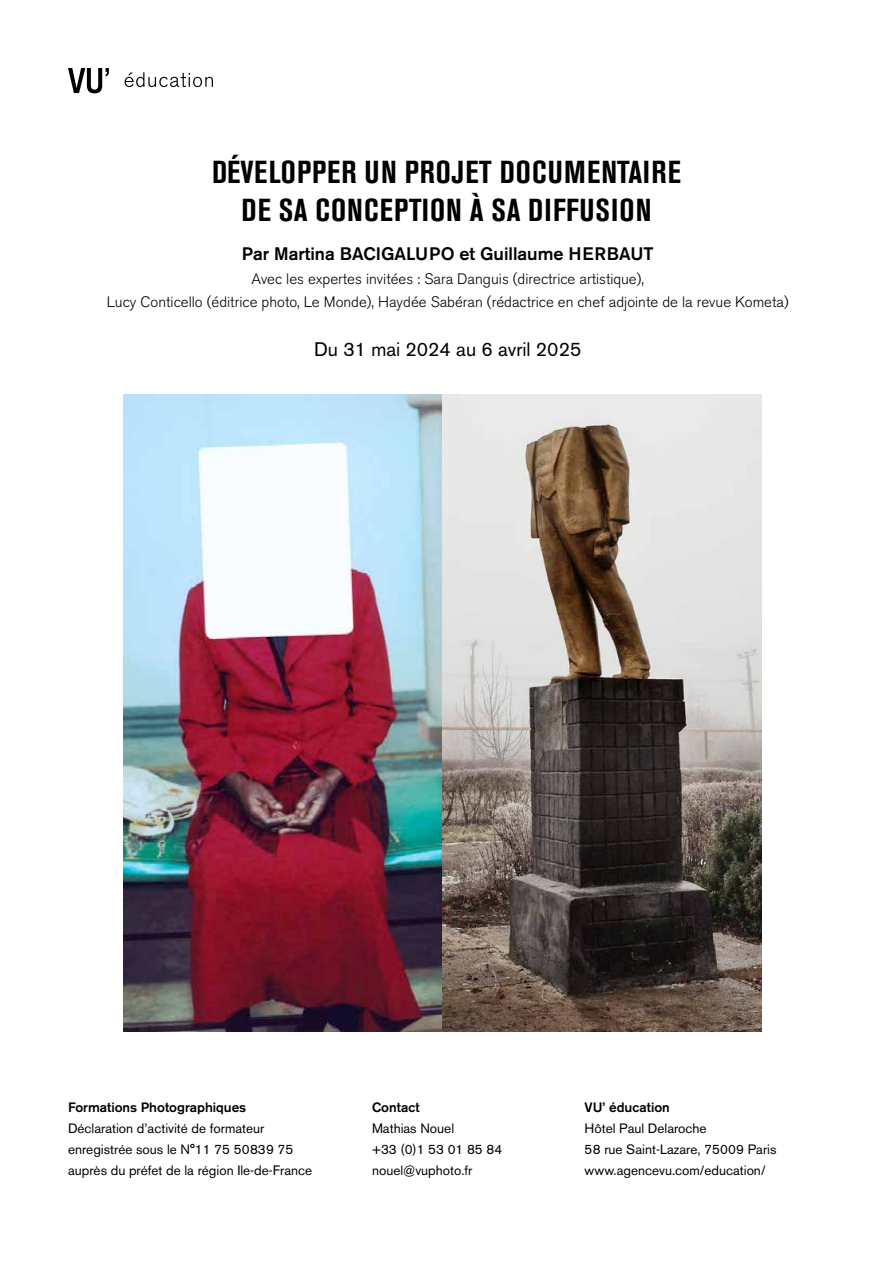
<style>
.page{position:relative;width:893px;height:1263px;background:#fff}
.page>*{position:absolute;margin:0;border:0;box-sizing:border-box;transform-origin:0 0}
.t1{font:700 condensed 31.5px/37.8px "Akzidenz Grotesk BE";letter-spacing:.035em;color:#000;text-align:center}
.t2{font:19.5px "Akzidenz Grotesk BE";color:#000}
.t3{font:500 18px "Akzidenz Grotesk BE";color:#000}
.t4{font:300 15px/23.4px "Akzidenz Grotesk BE";color:#000;text-align:center}
.t5{font:13.5px/21px "Akzidenz Grotesk BE";color:#000}
.t6{font:500 13.5px "Akzidenz Grotesk BE";color:#000}
.s1{color:#fff}
</style>
<div class="page">
<svg style="left:125px;top:72px;width:88px;height:15px"></svg>
<svg style="left:68px;top:68px;width:41px;height:25px"></svg>
<img style="left:124px;top:394px;width:637px;height:638px">
<h1 class="t1" style="left:212px;top:154px;width:470px">DÉVELOPPER UN PROJET DOCUMENTAIRE<br>DE SA CONCEPTION À SA DIFFUSION</h1>
<h3 class="t3" style="left:242px;top:243px;width:413px">Par Martina BACIGALUPO et Guillaume HERBAUT</h3>
<p class="t4" style="left:107px;top:267px;width:683px">Avec les expertes invitées : Sara Danguis (directrice artistique),<br><span class="s1">Lucy Conticello (éditrice photo, Le Monde),</span> Haydée Sabéran (rédactrice en chef adjointe de la revue Kometa)</p>
<h2 class="t2" style="left:314px;top:337px;width:269px">Du 31 mai 2024 au 6 avril 2025</h2>
<p class="t6" style="left:68px;top:1098px;width:180px">Formations Photographiques</p>
<p class="t5" style="left:68px;top:1117px;width:246px">Déclaration d’activité de formateur enregistrée sous le N°11 75 50839 75 auprès du préfet de la région Ile-de-France</p>
<p class="t6" style="left:372px;top:1098px;width:49px">Contact</p>
<p class="t5" style="left:372px;top:1117px;width:132px">Mathias Nouel<br>+33 (0)1 53 01 85 84 nouel@vuphoto.fr</p>
<p class="t6" style="left:585px;top:1098px;width:87px">VU’ éducation</p>
<p class="t5" style="left:585px;top:1117px;width:193px">Hôtel Paul Delaroche<br>58 rue Saint-Lazare, 75009 Paris www.agencevu.com/education/</p>
</div>
